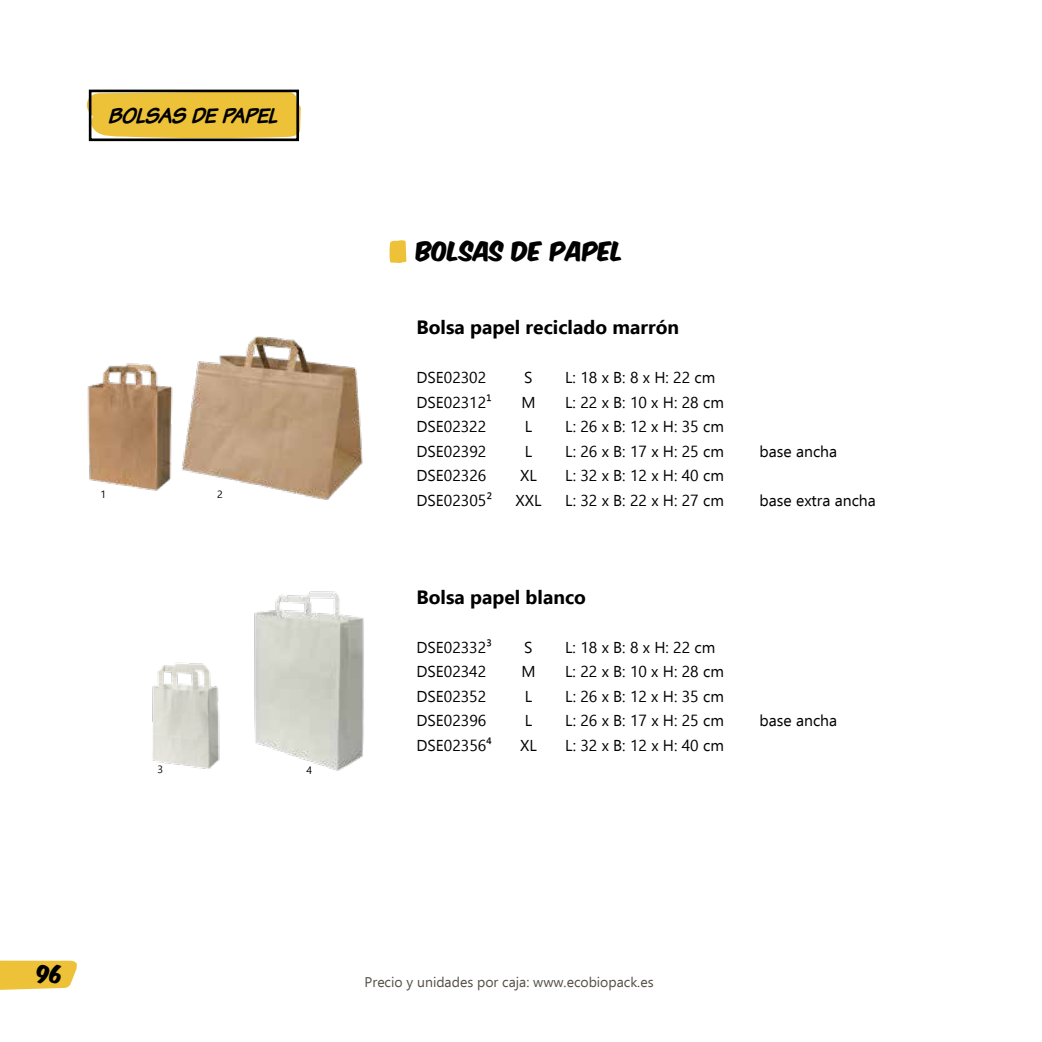
<style>
.page{position:relative;width:1042px;height:1042px;background:#fff}
.page>*{position:absolute;margin:0;border:0;box-sizing:border-box;transform-origin:0 0}
.t1{font:22.75px "Komika Axis";color:#000}
.t2{font:italic 700 22.75px "Komika Text";color:#000}
.t3{font:21px "Komika Axis";color:#000}
.t4{font:700 19.25px "Ebrima";color:#000}
.t5{font:15.75px "Ebrima";color:#000}
.t6{font:14px "Ebrima";color:#545047}
.t7{font:10.5px "Ebrima";color:#000}
</style>
<div class="page">
<svg style="left:0;top:960px;width:77px;height:30px;background:#eec84c"></svg>
<img style="left:254px;top:591px;width:110px;height:180px">
<img style="left:228px;top:336px;width:135px;height:164px">
<img style="left:87px;top:355px;width:141px;height:136px">
<img style="left:152px;top:616px;width:133px;height:155px">
<svg style="left:389px;top:240px;width:17px;height:23px"></svg>
<div style="left:86px;top:91px;width:215px;height:48px;background:#edc238"></div>
<div style="left:89px;top:90px;width:210px;height:51px;border:3px solid #000"></div>
<h1 class="t2" style="left:108px;top:101px;width:170px">BOLSAS DE PAPEL</h1>
<p class="t7" style="left:100px;top:486px;width:7px">1</p>
<p class="t7" style="left:217px;top:486px;width:7px">2</p>
<p class="t7" style="left:157px;top:762px;width:7px">3</p>
<p class="t7" style="left:306px;top:763px;width:7px">4</p>
<h1 class="t1" style="left:416px;top:240px;width:209px">BOLSAS DE PAPEL</h1>
<p class="t4" style="left:416px;top:313px;width:264px">Bolsa papel reciclado marrón</p>
<p class="t5" style="left:416px;top:366px;width:71px">DSE02302</p>
<p class="t5" style="left:524px;top:366px;width:10px">S</p>
<p class="t5" style="left:565px;top:366px;width:152px">L: 18 x B: 8 x H: 22 cm</p>
<p class="t5" style="left:416px;top:391px;width:77px">DSE02312¹</p>
<p class="t5" style="left:521px;top:391px;width:16px">M</p>
<p class="t5" style="left:565px;top:391px;width:160px">L: 22 x B: 10 x H: 28 cm</p>
<p class="t5" style="left:416px;top:415px;width:71px">DSE02322</p>
<p class="t5" style="left:525px;top:415px;width:9px">L</p>
<p class="t5" style="left:565px;top:415px;width:160px">L: 26 x B: 12 x H: 35 cm</p>
<p class="t5" style="left:416px;top:440px;width:71px">DSE02392</p>
<p class="t5" style="left:525px;top:440px;width:9px">L</p>
<p class="t5" style="left:565px;top:440px;width:160px">L: 26 x B: 17 x H: 25 cm</p>
<p class="t5" style="left:759px;top:440px;width:79px">base ancha</p>
<p class="t5" style="left:416px;top:464px;width:71px">DSE02326</p>
<p class="t5" style="left:520px;top:464px;width:18px">XL</p>
<p class="t5" style="left:565px;top:464px;width:160px">L: 32 x B: 12 x H: 40 cm</p>
<p class="t5" style="left:416px;top:489px;width:77px">DSE02305²</p>
<p class="t5" style="left:515px;top:489px;width:28px">XXL</p>
<p class="t5" style="left:565px;top:489px;width:160px">L: 32 x B: 22 x H: 27 cm</p>
<p class="t5" style="left:759px;top:489px;width:118px">base extra ancha</p>
<p class="t4" style="left:416px;top:583px;width:171px">Bolsa papel blanco</p>
<p class="t5" style="left:416px;top:636px;width:77px">DSE02332³</p>
<p class="t5" style="left:524px;top:636px;width:10px">S</p>
<p class="t5" style="left:565px;top:636px;width:152px">L: 18 x B: 8 x H: 22 cm</p>
<p class="t5" style="left:416px;top:660px;width:71px">DSE02342</p>
<p class="t5" style="left:521px;top:660px;width:16px">M</p>
<p class="t5" style="left:565px;top:660px;width:160px">L: 22 x B: 10 x H: 28 cm</p>
<p class="t5" style="left:416px;top:685px;width:71px">DSE02352</p>
<p class="t5" style="left:525px;top:685px;width:9px">L</p>
<p class="t5" style="left:565px;top:685px;width:160px">L: 26 x B: 12 x H: 35 cm</p>
<p class="t5" style="left:416px;top:709px;width:71px">DSE02396</p>
<p class="t5" style="left:525px;top:709px;width:9px">L</p>
<p class="t5" style="left:565px;top:709px;width:160px">L: 26 x B: 17 x H: 25 cm</p>
<p class="t5" style="left:759px;top:709px;width:79px">base ancha</p>
<p class="t5" style="left:416px;top:734px;width:77px">DSE02356⁴</p>
<p class="t5" style="left:520px;top:734px;width:18px">XL</p>
<p class="t5" style="left:565px;top:734px;width:160px">L: 32 x B: 12 x H: 40 cm</p>
<h2 class="t3" style="left:38px;top:963px;width:27px">96</h2>
<p class="t6" style="left:365px;top:971px;width:290px">Precio y unidades por caja: www.ecobiopack.es</p>
</div>
